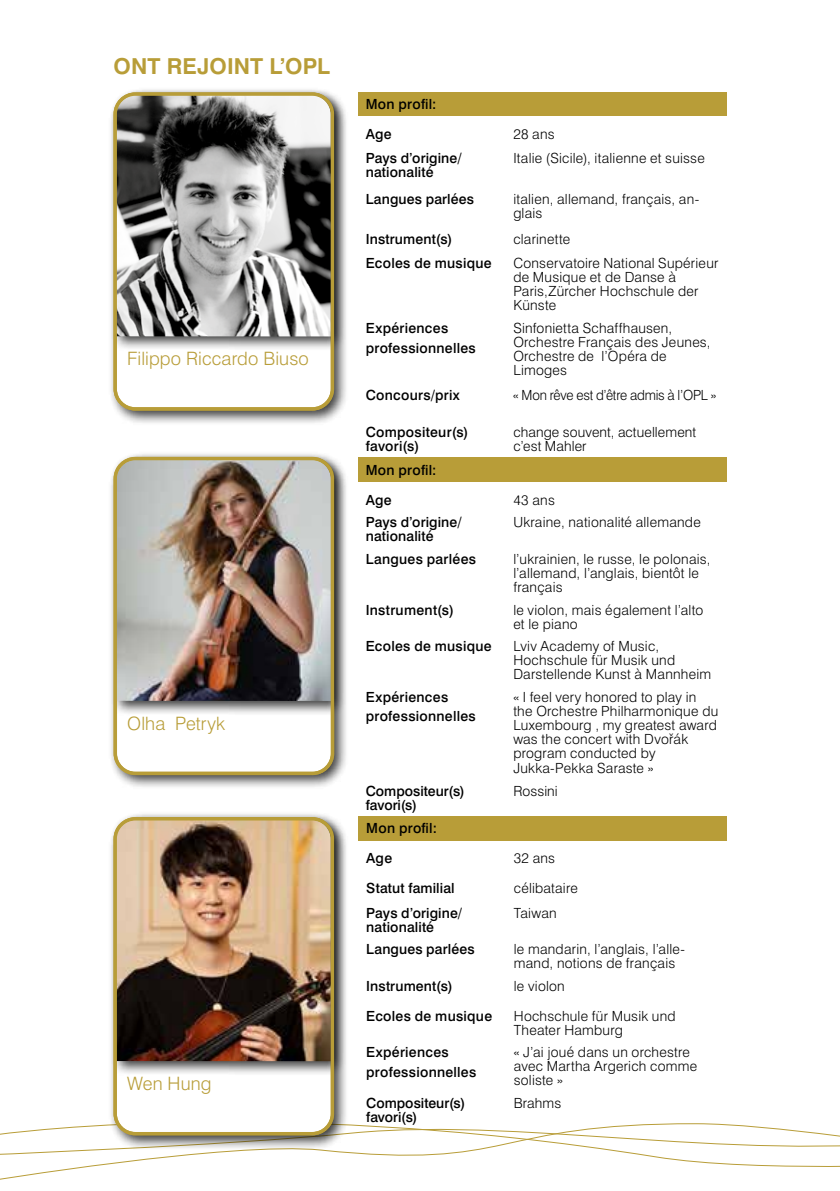
<style>
.page{position:relative;width:840px;height:1191px;background:#fff}
.page>*{position:absolute;margin:0;border:0;box-sizing:border-box;transform-origin:0 0}
.t1{font:700 22px "Swiss 721 BT";letter-spacing:.005em;color:#b89d38}
.t2{font:300 18.4px "Swiss 721 BT";letter-spacing:.005em;color:#b89d38}
.t3{font:300 14px/14px "Swiss 721 BT";letter-spacing:.015em;color:#000}
.t4{font:500 14px/14px "Swiss 721 BT";letter-spacing:.015em;color:#000}
.t5{font:300 14px "Swiss 721 BT";letter-spacing:-.015em;color:#000;scale:.96 1}
</style>
<div class="page">
<svg style="left:0;top:1123px;width:839px;height:57px"></svg>
<div style="left:357px;top:92px;width:369px;height:24px;background:#b89d38"></div>
<div style="left:357px;top:457px;width:369px;height:25px;background:#b89d38"></div>
<div style="left:108px;top:87px;width:241px;height:338px;background:#000;opacity:.75"></div>
<div style="left:115px;top:94px;width:217px;height:315px;background:#fff;border-radius:20px"></div>
<div style="left:111px;top:90px;width:234px;height:262px;background:#000;opacity:.75"></div>
<img style="left:116px;top:95px;width:214px;height:241px">
<div style="left:113px;top:92px;width:221px;height:318px;border:3px solid #b89d38;border-radius:20px"></div>
<div style="left:108px;top:451px;width:241px;height:339px;background:#000;opacity:.75"></div>
<div style="left:115px;top:458px;width:217px;height:315px;background:#fff;border-radius:20px"></div>
<div style="left:111px;top:454px;width:235px;height:262px;background:#000;opacity:.75"></div>
<img style="left:117px;top:460px;width:214px;height:241px">
<div style="left:113px;top:457px;width:221px;height:318px;border:3px solid #b89d38;border-radius:20px"></div>
<div style="left:108px;top:811px;width:241px;height:339px;background:#000;opacity:.75"></div>
<div style="left:115px;top:819px;width:217px;height:314px;background:#fff;border-radius:20px"></div>
<div style="left:111px;top:814px;width:234px;height:262px;background:#000;opacity:.75"></div>
<img style="left:116px;top:820px;width:214px;height:241px">
<div style="left:113px;top:817px;width:221px;height:318px;border:3px solid #b89d38;border-radius:20px"></div>
<div style="left:358px;top:816px;width:368px;height:25px;background:#b89d38"></div>
<h1 class="t1" style="left:113px;top:53px;width:218px">ONT REJOINT L’OPL</h1>
<h2 class="t2" style="left:127px;top:347px;width:183px">Filippo Riccardo Biuso</h2>
<h2 class="t2" style="left:127px;top:712px;width:99px">Olha Petryk</h2>
<h2 class="t2" style="left:127px;top:1072px;width:86px">Wen Hung</h2>
<p class="t4" style="left:365px;top:89px;width:72px;line-height:29.6px">Mon profil:<br>Age</p>
<p class="t3" style="left:513px;top:127px;width:43px">28 ans</p>
<p class="t4" style="left:365px;top:151px;width:97px">Pays d’origine/ nationalité</p>
<p class="t3" style="left:513px;top:151px;width:193px">Italie (Sicile), italienne et suisse</p>
<p class="t4" style="left:365px;top:192px;width:110px">Langues parlées</p>
<p class="t3" style="left:513px;top:192px;width:187px">italien, allemand, français, an&shy;glais</p>
<p class="t4" style="left:365px;top:232px;width:88px">Instrument(s)</p>
<p class="t3" style="left:513px;top:232px;width:58px">clarinette</p>
<p class="t4" style="left:365px;top:256px;width:127px">Ecoles de musique</p>
<p class="t3" style="left:513px;top:256px;width:206px">Conservatoire National Supérieur de Musique et de Danse à<br>Paris,Zürcher Hochschule der<br>Künste</p>
<p class="t4" style="left:365px;top:318px;width:111px;line-height:19.6px">Expériences professionnelles</p>
<p class="t3" style="left:513px;top:321px;width:199px">Sinfonietta Schaffhausen,<br>Orchestre Français des Jeunes,<br>Orchestre de l’Opéra de<br>Limoges</p>
<p class="t4" style="left:365px;top:388px;width:96px">Concours/prix</p>
<p class="t5" style="left:513px;top:386px;width:213px">« Mon rêve est d’être admis à l’OPL »</p>
<p class="t4" style="left:365px;top:424px;width:104px">Compositeur(s) favori(s)</p>
<p class="t3" style="left:513px;top:424px;width:184px">change souvent, actuellement c’est Mahler</p>
<p class="t4" style="left:365px;top:454px;width:72px;line-height:30px">Mon profil:<br>Age</p>
<p class="t3" style="left:513px;top:492px;width:43px">43 ans</p>
<p class="t4" style="left:365px;top:515px;width:97px">Pays d’origine/ nationalité</p>
<p class="t3" style="left:513px;top:515px;width:189px">Ukraine, nationalité allemande</p>
<p class="t4" style="left:365px;top:552px;width:112px">Langues parlées</p>
<p class="t3" style="left:513px;top:552px;width:198px">l’ukrainien, le russe, le polonais, l’allemand, l’anglais, bientôt le français</p>
<p class="t4" style="left:365px;top:602px;width:90px">Instrument(s)</p>
<p class="t3" style="left:513px;top:602px;width:191px">le violon, mais également l’alto et le piano</p>
<p class="t4" style="left:365px;top:639px;width:127px">Ecoles de musique</p>
<p class="t3" style="left:513px;top:639px;width:199px">Lviv Academy of Music,<br>Hochschule für Musik und<br>Darstellende Kunst à Mannheim</p>
<p class="t4" style="left:365px;top:687px;width:111px;line-height:19.6px">Expériences professionnelles</p>
<p class="t3" style="left:513px;top:689px;width:206px">« I feel very honored to play in the Orchestre Philharmonique du<br>Luxembourg , my greatest award was the concert with Dvorˇák program conducted by</p>
<p class="t3" style="left:513px;top:761px;width:142px">Jukka-Pekka Saraste »</p>
<p class="t4" style="left:365px;top:784px;width:101px">Compositeur(s) favori(s)</p>
<p class="t3" style="left:513px;top:784px;width:46px">Rossini</p>
<p class="t4" style="left:366px;top:813px;width:72px;line-height:30px">Mon profil:<br>Age</p>
<p class="t3" style="left:513px;top:851px;width:43px">32 ans</p>
<p class="t4" style="left:366px;top:881px;width:90px">Statut familial</p>
<p class="t3" style="left:513px;top:881px;width:65px">célibataire</p>
<p class="t4" style="left:366px;top:905px;width:97px">Pays d’origine/ nationalité</p>
<p class="t3" style="left:513px;top:905px;width:44px">Taiwan</p>
<p class="t4" style="left:366px;top:942px;width:110px">Langues parlées</p>
<p class="t3" style="left:513px;top:942px;width:173px">le mandarin, l’anglais, l’alle&shy;mand, notions de français</p>
<p class="t4" style="left:366px;top:978px;width:88px">Instrument(s)</p>
<p class="t3" style="left:513px;top:978px;width:52px">le violon</p>
<p class="t4" style="left:366px;top:1008px;width:127px">Ecoles de musique</p>
<p class="t3" style="left:513px;top:1008px;width:163px">Hochschule für Musik und<br>Theater Hamburg</p>
<p class="t4" style="left:366px;top:1042px;width:111px;line-height:19.6px">Expériences professionnelles</p>
<p class="t3" style="left:513px;top:1045px;width:185px">« J’ai joué dans un orchestre avec Martha Argerich comme soliste »</p>
<p class="t4" style="left:366px;top:1095px;width:101px">Compositeur(s) favori(s)</p>
<p class="t3" style="left:513px;top:1095px;width:49px">Brahms</p>
</div>
